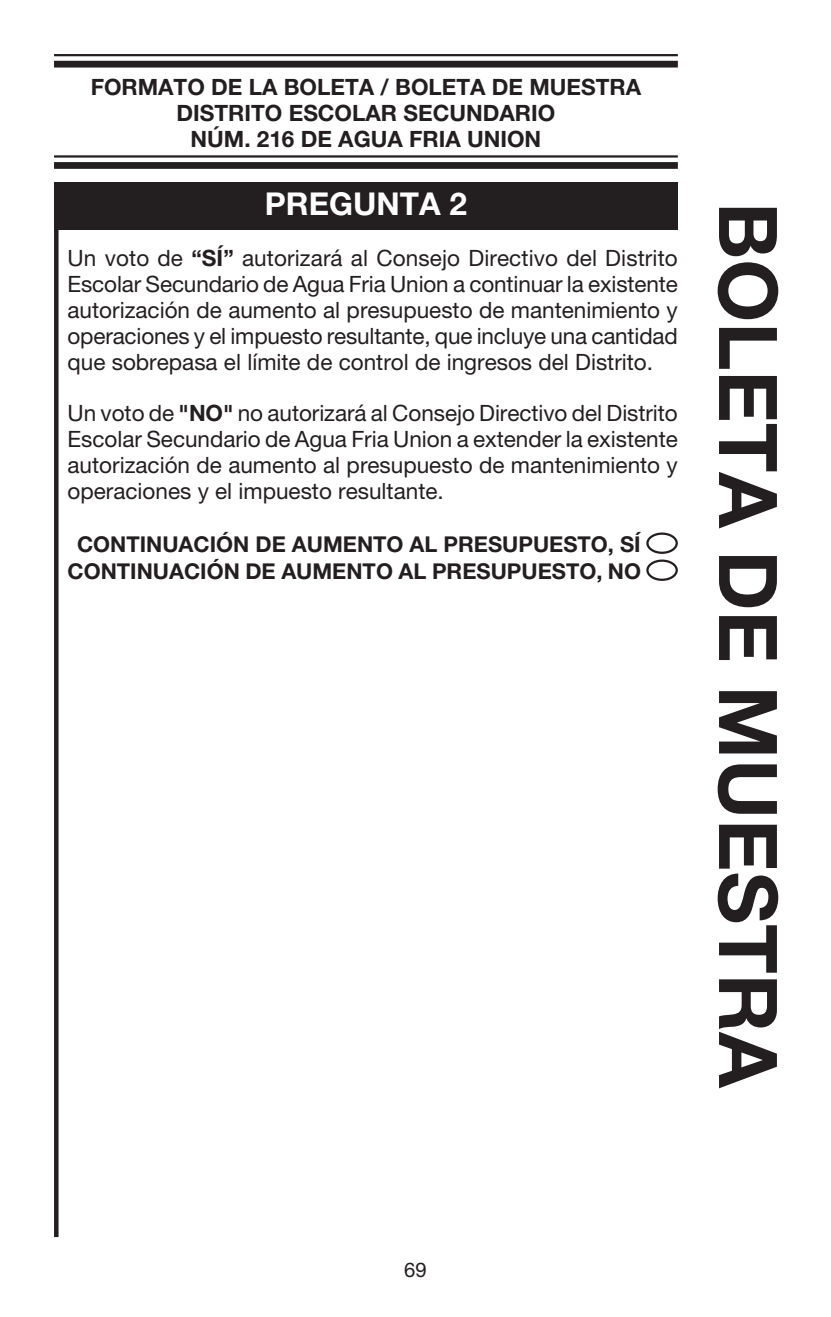
<style>
.page{position:relative;width:831px;height:1317px;background:#fff}
.page>*{position:absolute;margin:0;border:0;box-sizing:border-box;transform-origin:0 0}
.t1{font:700 81px "Helvetica Neue LT Std";color:#231f20}
.t2{font:700 31.5px "Helvetica Neue LT Std";color:#fff}
.t3{font:22.5px/25.9px "Helvetica Neue LT Std";color:#231f20;text-align:justify}
.t4{font:700 22.5px/25.9px "Helvetica Neue LT Std";color:#231f20;text-align:center}
.t5{font:700 21.82px/27px "Helvetica Neue LT Std";color:#231f20;text-align:center}
.t6{font:20.25px "Helvetica Neue LT Std";color:#231f20}
.s1{font-weight:700}
</style>
<div class="page">
<hr style="left:54px;top:54px;width:623px;height:2px;background:#231f20">
<div style="left:54px;top:61px;width:623px;height:7px;background:#231f20"></div>
<hr style="left:54px;top:155px;width:623px;height:3px;background:#231f20">
<div style="left:54px;top:162px;width:623px;height:7px;background:#231f20"></div>
<div style="left:54px;top:182px;width:623px;height:48px;background:#231f20"></div>
<svg style="left:646px;top:532px;width:31px;height:49px"></svg>
<hr style="left:54px;top:183px;width:4px;height:1053px;background:#231f20">
<p class="t4" style="left:91px;top:76px;width:552px">FORMATO DE LA BOLETA / BOLETA DE MUESTRA<br>DISTRITO ESCOLAR SECUNDARIO<br>NÚM. 216 DE AGUA FRIA UNION</p>
<h2 class="t2" style="left:265px;top:192px;width:203px">PREGUNTA 2</h2>
<p class="t3" style="left:67px;top:247px;width:611px">Un voto de <span class="s1">“SÍ”</span> autorizará al Consejo Directivo del Distrito Escolar Secundario de Agua Fria Union a continuar la existente autorización de aumento al presupuesto de mantenimiento y operaciones y el impuesto resultante, que incluye una cantidad que sobrepasa el límite de control de ingresos del Distrito.</p>
<p class="t3" style="left:67px;top:402px;width:611px">Un voto de <span class="s1">"NO"</span> no autorizará al Consejo Directivo del Distrito Escolar Secundario de Agua Fria Union a extender la existente autorización de aumento al presupuesto de mantenimiento y operaciones y el impuesto resultante.</p>
<p class="t5" style="left:68px;top:532px;width:575px">CONTINUACIÓN DE AUMENTO AL PRESUPUESTO, SÍ<br>CONTINUACIÓN DE AUMENTO AL PRESUPUESTO, NO</p>
<h1 class="t1" style="left:776px;top:202px;width:887px;rotate:90deg">BOLETA DE MUESTRA</h1>
<p class="t6" style="left:404px;top:1262px;width:24px">69</p>
</div>
